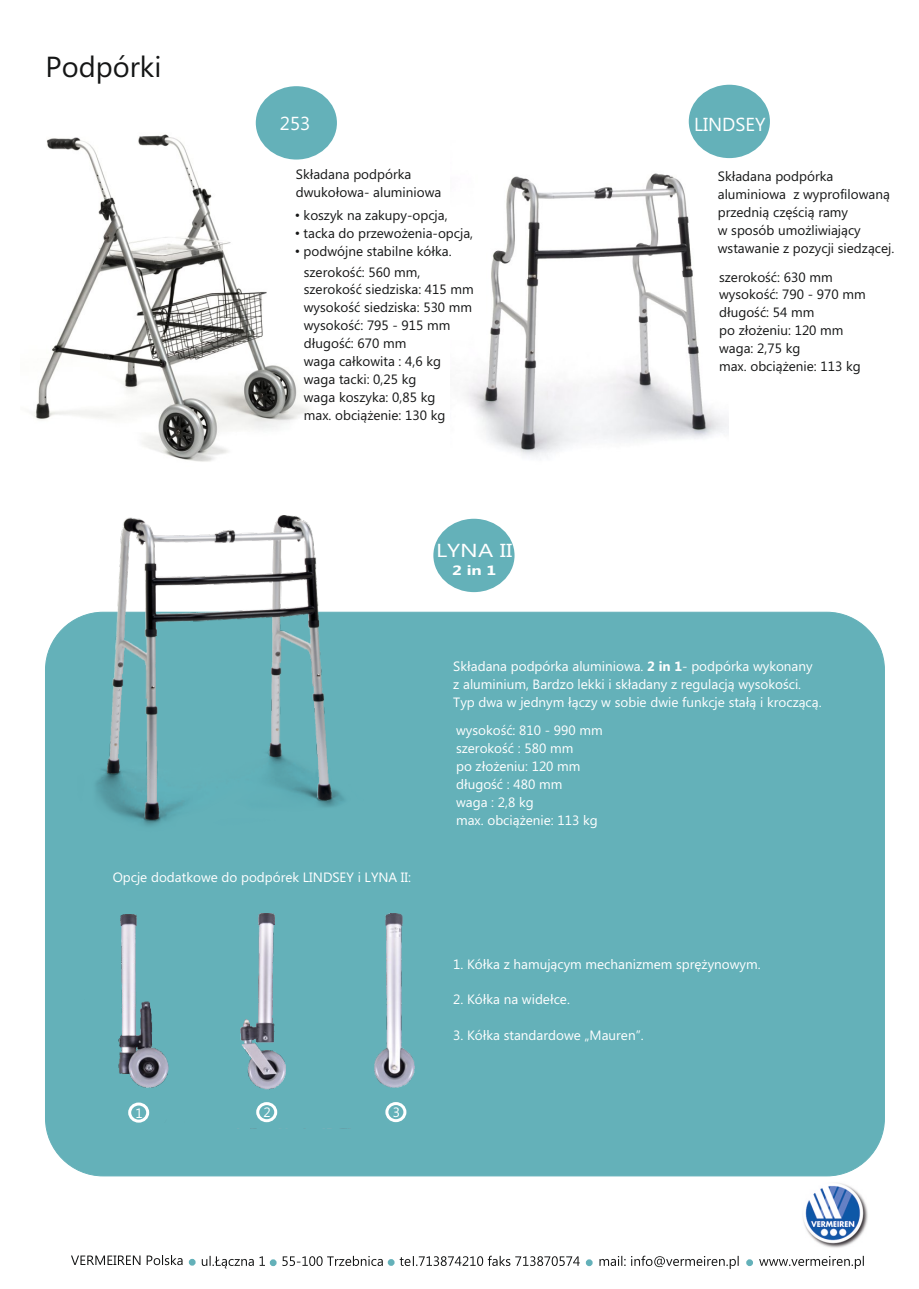
<style>
.page{position:relative;width:919px;height:1289px;background:#fff}
.page>*{position:absolute;margin:0;border:0;box-sizing:border-box;transform-origin:0 0}
.t1{font:28.95px "Ebrima";color:#151616}
.t2{font:18.9px "Ebrima";color:#fff}
.t3{font:18.9px "Ebrima";color:#fff;scale:1.26 1}
.t4{font:13.5px/18px "Ebrima";color:#151616}
.t5{font:13.5px/18px "Ebrima";color:#fff}
.t6{font:700 13.5px "Ebrima";color:#fff;scale:1.26 1}
.s1{font-family:"Arial"}
.s2{font-weight:700}
</style>
<div class="page">
<div style="left:433px;top:518px;width:81px;height:74px;background:#64b1b9;border-radius:50%"></div>
<img style="left:466px;top:155px;width:262px;height:302px">
<img style="left:33px;top:129px;width:280px;height:333px">
<div style="left:256px;top:86px;width:81px;height:73px;background:#64b1b9;border-radius:50%"></div>
<div style="left:45px;top:612px;width:839px;height:564px;background:#64b1b9;border:1px solid #64b1b9;border-radius:58px"></div>
<svg style="left:399px;top:1255px;width:180px;height:10px"></svg>
<svg style="left:282px;top:1255px;width:101px;height:10px"></svg>
<svg style="left:202px;top:1255px;width:63px;height:13px"></svg>
<svg style="left:71px;top:1255px;width:111px;height:10px"></svg>
<svg style="left:759px;top:1256px;width:104px;height:12px"></svg>
<svg style="left:599px;top:1255px;width:139px;height:13px"></svg>
<svg style="left:189px;top:1258px;width:6px;height:7px"></svg>
<svg style="left:270px;top:1259px;width:6px;height:7px"></svg>
<svg style="left:388px;top:1258px;width:6px;height:7px"></svg>
<svg style="left:585px;top:1259px;width:7px;height:7px"></svg>
<svg style="left:746px;top:1259px;width:7px;height:6px"></svg>
<div style="left:688px;top:85px;width:81px;height:73px;background:#64b1b9;border-radius:50%"></div>
<img style="left:803px;top:1183px;width:65px;height:65px">
<img style="left:96px;top:760px;width:248px;height:66px">
<img style="left:108px;top:515px;width:224px;height:305px">
<img style="left:118px;top:915px;width:51px;height:207px">
<img style="left:240px;top:913px;width:46px;height:210px">
<img style="left:374px;top:913px;width:41px;height:196px">
<div style="left:128px;top:1102px;width:21px;height:20px;border:3px solid #fff;border-radius:50%"></div>
<div style="left:256px;top:1102px;width:21px;height:20px;border:3px solid #fff;border-radius:50%"></div>
<div style="left:385px;top:1101px;width:21px;height:21px;border:3px solid #fff;border-radius:50%"></div>
<h1 class="t1" style="left:45px;top:56px;width:117px">Podpórki</h1>
<h2 class="t2" style="left:280px;top:116px;width:32px">253</h2>
<h2 class="t2" style="left:694px;top:117px;width:73px">LINDSEY</h2>
<p class="t4" style="left:296px;top:167px;width:147px">Składana podpórka dwukołowa- aluminiowa</p>
<p class="t4" style="left:295px;top:208px;width:154px"><span class="s1">•</span> koszyk na zakupy-opcja,</p>
<p class="t4" style="left:295px;top:226px;width:179px"><span class="s1">•</span> tacka do przewożenia-opcja,</p>
<p class="t4" style="left:295px;top:244px;width:158px"><span class="s1">•</span> podwójne stabilne kółka.</p>
<p class="t4" style="left:717px;top:168px;width:178px">Składana podpórka aluminiowa z wyprofilowaną przednią częścią ramy<br>w sposób umożliwiający wstawanie z pozycji siedzącej.</p>
<p class="t4" style="left:304px;top:264px;width:171px">szerokość: 560 mm, szerokość siedziska: 415 mm wysokość siedziska: 530 mm wysokość: 795 - 915 mm długość: 670 mm<br>waga całkowita : 4,6 kg waga tacki: 0,25 kg<br>waga koszyka: 0,85 kg<br>max. obciążenie: 130 kg</p>
<p class="t4" style="left:719px;top:269px;width:148px">szerokość: 630 mm wysokość: 790 - 970 mm długość: 54 mm<br>po złożeniu: 120 mm waga: 2,75 kg<br>max. obciążenie: 113 kg</p>
<h2 class="t3" style="left:436px;top:542px;width:62px">LYNA II</h2>
<p class="t6" style="left:452px;top:565px;width:36px">2 in 1</p>
<p class="t5" style="left:453px;top:658px;width:370px">Składana podpórka aluminiowa. <span class="s2">2 in 1</span>- podpórka wykonany z aluminium, Bardzo lekki i składany z regulacją wysokości.<br>Typ dwa w jednym łączy w sobie dwie funkcje stałą i kroczącą.</p>
<p class="t5" style="left:456px;top:722px;width:148px">wysokość: 810 - 990 mm szerokość : 580 mm</p>
<p class="t5" style="left:456px;top:758px;width:126px">po złożeniu: 120 mm długość : 480 mm</p>
<p class="t5" style="left:456px;top:794px;width:143px">waga : 2,8 kg<br>max. obciążenie: 113 kg</p>
<p class="t5" style="left:113px;top:869px;width:300px">Opcje dodatkowe do podpórek LINDSEY i LYNA II:</p>
<p class="t5" style="left:135px;top:1104px;width:9px">1</p>
<p class="t5" style="left:263px;top:1104px;width:9px">2</p>
<p class="t5" style="left:392px;top:1104px;width:9px">3</p>
<p class="t5" style="left:453px;top:956px;width:309px">1. Kółka z hamującym mechanizmem sprężynowym.</p>
<p class="t5" style="left:453px;top:991px;width:118px">2. Kółka na widełce.</p>
<p class="t5" style="left:453px;top:1027px;width:192px">3. Kółka standardowe „Mauren”.</p>
</div>
